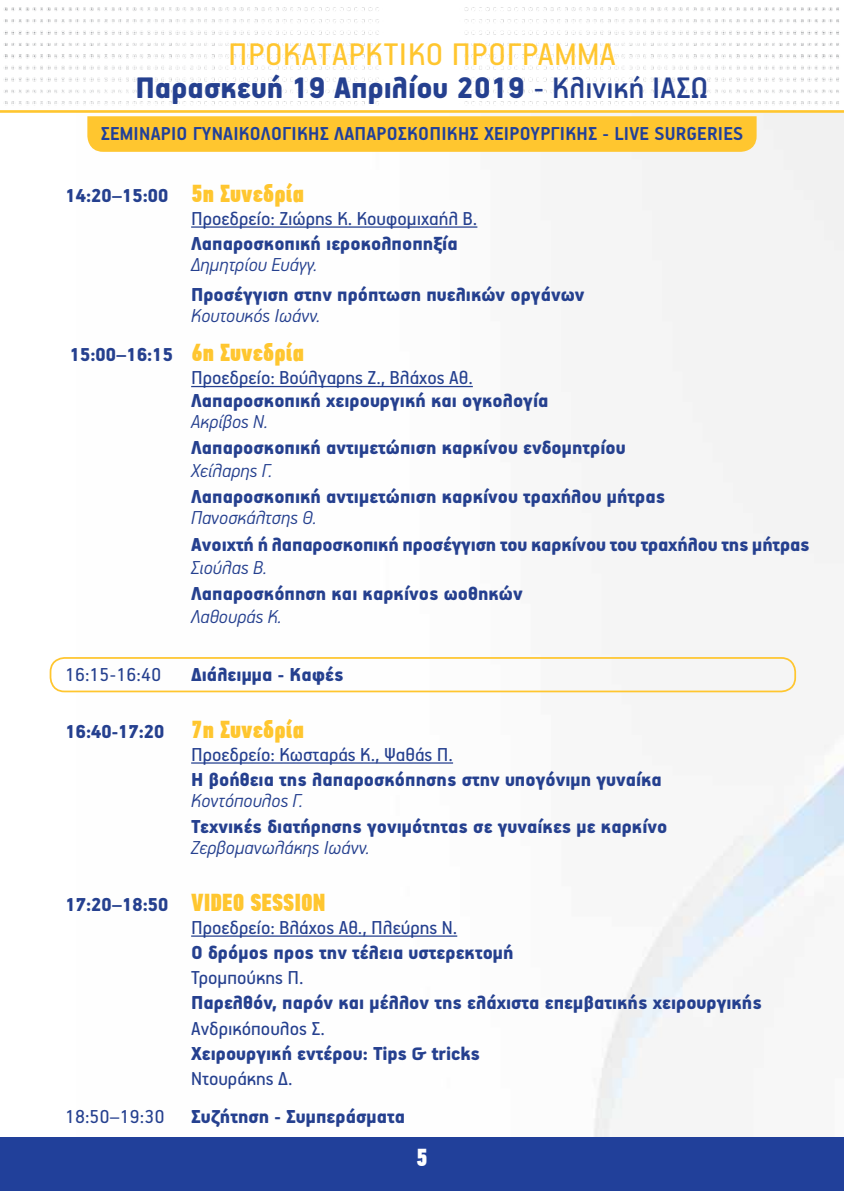
<style>
.page{position:relative;width:844px;height:1191px;background:#fff}
.page>*{position:absolute;margin:0;border:0;box-sizing:border-box;transform-origin:0 0}
.t1{font:35px "PF Handbook Pro";letter-spacing:.02em;color:#ffc62f}
.t2{font:900 33.25px "PF Handbook Pro";color:#25408f}
.t3{font:24.5px "PF Din Text Comp Pro X Black";color:#ffc62f}
.t4{font:24.5px "PF Din Text Comp Pro X Black";color:#fff}
.t5{font:900 21px "PF Handbook Pro";color:#25408f}
.t6{font:21px/22.8px "PF Handbook Pro";color:#25408f}
.t7{font:italic 300 21px/39.4px "PF Handbook Pro";color:#25408f}
.t8{font:700 21px "PF Handbook Pro";letter-spacing:.01em;color:#21409a}
.s1{font-weight:500}
.s2{font-weight:900}
.s3{font-family:"PF Din Text Comp Pro X Black";font-size:24.5px;color:#ffc62f}
.s4{font-weight:900;font-style:normal}
.s5{font-family:"PF Din Text Comp Pro X Black";font-weight:400;font-style:normal;font-size:24.5px;color:#ffc62f}
.s6{font-family:"PF Handbook Pro";font-weight:900;font-size:21px;color:#25408f}
</style>
<div class="page">
<img style="left:4px;top:7px;width:835px;height:98px">
<img style="left:77px;top:113px;width:766px;height:1025px">
<div style="left:0;top:1138px;width:843px;height:53px;background:#21409a"></div>
<hr style="left:191px;top:226px;width:286px;height:2px;background:#25408f">
<hr style="left:191px;top:386px;width:281px;height:1px;background:#25408f">
<hr style="left:191px;top:762px;width:262px;height:1px;background:#25408f">
<hr style="left:191px;top:935px;width:266px;height:1px;background:#25408f">
<div style="left:50px;top:657px;width:745px;height:35px;border:2px solid #ffc62f;border-radius:14px"></div>
<div style="left:87px;top:116px;width:669px;height:36px;background:#ffc62f"></div>
<hr style="left:0;top:110px;width:843px;height:3px;background:#ffc62f">
<h1 class="t1" style="left:228px;top:33px;width:389px">ΠΡΟΚΑΤΑΡΚΤΙΚΌ ΠΡΌΓΡΑΜΜΑ</h1>
<h2 class="t2" style="left:135px;top:68px;width:574px">Παρασκευή 19 Απριλίου 2019 <span class="s1">- Κλινική ΙΑΣΩ</span></h2>
<p class="t8" style="left:101px;top:121px;width:644px">ΣΕΜΙΝΑΡΙΟ ΓΥΝΑΙΚΟΛΟΓΙΚΗΣ ΛΑΠΑΡΟΣΚΟΠΙΚΗΣ ΧΕΙΡΟΥΡΓΙΚΗΣ - LIVE SURGERIES</p>
<p class="t6" style="left:191px;top:183px;width:288px;text-indent:-126px"><span class="s2">14:20–15:00</span> <span class="s3">5η Συνεδρία<br></span>Προεδρείο: Ζιώρης Κ. Κουφομιχαήλ Β.</p>
<p class="t5" style="left:191px;top:231px;width:268px">Λαπαροσκοπική ιεροκολποπηξία</p>
<p class="t7" style="left:191px;top:244px;width:128px">Δημητρίου Ευάγγ.</p>
<p class="t5" style="left:191px;top:282px;width:395px">Προσέγγιση στην πρόπτωση πυελικών οργάνων</p>
<p class="t7" style="left:69px;top:295px;width:252px;text-indent:122px">Κουτουκός Ιωάνν.<br><span class="s4">15:00–16:15</span> <span class="s5">6η Συνεδρία</span></p>
<p class="t6" style="left:191px;top:366px;width:283px">Προεδρείο: Βούλγαρης Ζ., Βλάχος Αθ.</p>
<p class="t5" style="left:191px;top:388px;width:359px">Λαπαροσκοπική χειρουργική και ογκολογία</p>
<p class="t7" style="left:191px;top:401px;width:78px">Ακρίβος Ν.</p>
<p class="t5" style="left:191px;top:435px;width:436px">Λαπαροσκοπική αντιμετώπιση καρκίνου ενδομητρίου</p>
<p class="t7" style="left:191px;top:450px;width:83px">Χείλαρης Γ.</p>
<p class="t5" style="left:191px;top:483px;width:475px">Λαπαροσκοπική αντιμετώπιση καρκίνου τραχήλου μήτρας</p>
<p class="t7" style="left:191px;top:496px;width:127px">Πανοσκάλτσης Θ.</p>
<p class="t5" style="left:191px;top:532px;width:620px">Ανοιχτή ή λαπαροσκοπική προσέγγιση του καρκίνου του τραχήλου της μήτρας</p>
<p class="t7" style="left:191px;top:547px;width:77px">Σιούλας Β.</p>
<p class="t5" style="left:191px;top:581px;width:333px">Λαπαροσκόπηση και καρκίνος ωοθηκών</p>
<p class="t7" style="left:191px;top:596px;width:92px">Λαθουράς Κ.</p>
<p class="t6" style="left:65px;top:662px;width:97px">16:15-16:40</p>
<p class="t5" style="left:191px;top:661px;width:154px">Διάλειμμα - Καφές</p>
<p class="t6" style="left:191px;top:719px;width:263px;text-indent:-126px"><span class="s2">16:40-17:20</span> <span class="s3">7η Συνεδρία<br></span>Προεδρείο: Κωσταράς Κ., Ψαθάς Π.</p>
<p class="t5" style="left:191px;top:766px;width:472px">Η βοήθεια της λαπαροσκόπησης στην υπογόνιμη γυναίκα</p>
<p class="t7" style="left:191px;top:780px;width:113px">Κοντόπουλος Γ.</p>
<p class="t5" style="left:191px;top:813px;width:477px">Τεχνικές διατήρησης γονιμότητας σε γυναίκες με καρκίνο</p>
<p class="t7" style="left:191px;top:827px;width:180px">Ζερβομανωλάκης Ιωάνν.</p>
<p class="t3" style="left:65px;top:887px;width:262px"><span class="s6">17:20–18:50</span> VIDEO SESSION</p>
<p class="t6" style="left:191px;top:915px;width:267px">Προεδρείο: Βλάχος Αθ., Πλεύρης Ν.</p>
<p class="t5" style="left:191px;top:939px;width:324px">Ο δρόμος προς την τέλεια υστερεκτομή</p>
<p class="t6" style="left:191px;top:965px;width:114px">Τρομπούκης Π.</p>
<p class="t5" style="left:191px;top:990px;width:572px">Παρελθόν, παρόν και μέλλον της ελάχιστα επεμβατικής χειρουργικής</p>
<p class="t6" style="left:191px;top:1016px;width:135px">Ανδρικόπουλος Σ.</p>
<p class="t5" style="left:191px;top:1040px;width:290px">Χειρουργική εντέρου: Tips &amp; tricks</p>
<p class="t6" style="left:191px;top:1066px;width:103px">Ντουράκης Δ.</p>
<p class="t6" style="left:65px;top:1104px;width:101px">18:50–19:30</p>
<p class="t5" style="left:191px;top:1103px;width:215px">Συζήτηση - Συμπεράσματα</p>
<p class="t4" style="left:416px;top:1142px;width:13px">5</p>
</div>
